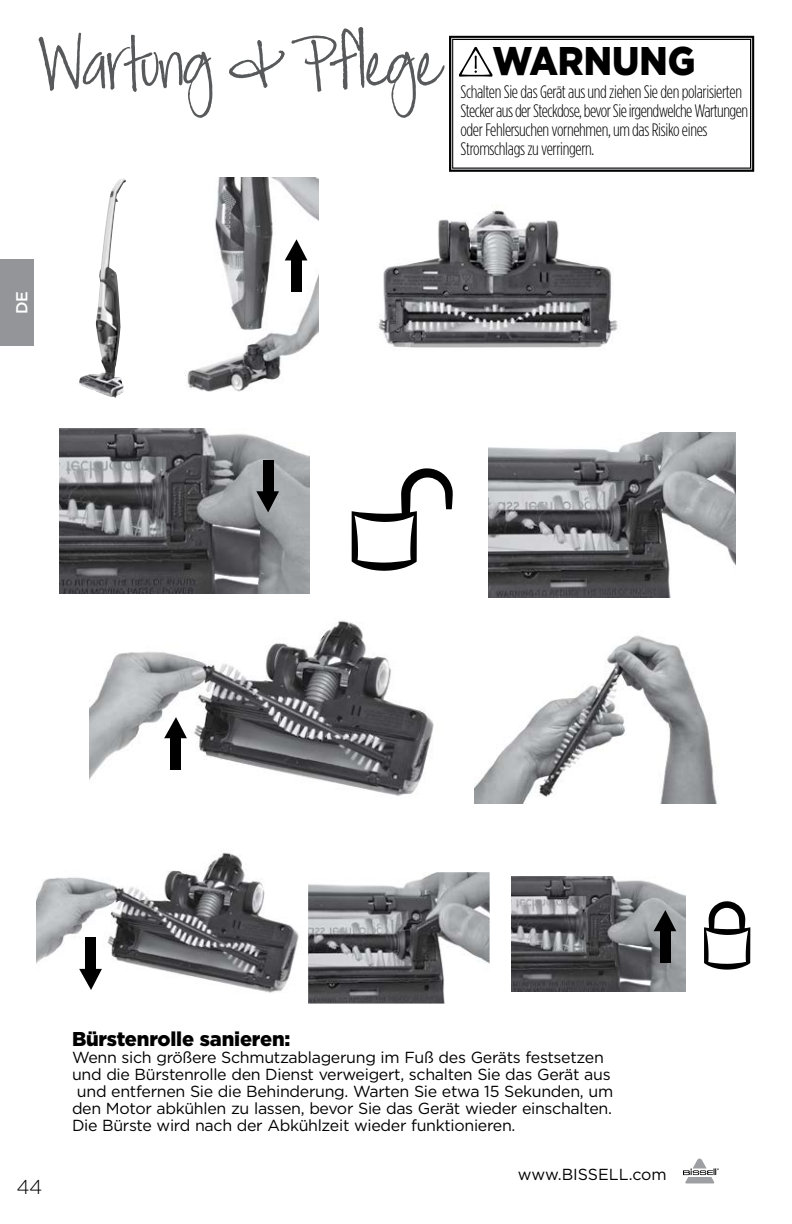
<style>
.page{position:relative;width:792px;height:1224px;background:#fff}
.page>*{position:absolute;margin:0;border:0;box-sizing:border-box;transform-origin:0 0}
.t1{font:72px "Jackie Sue BF";letter-spacing:-.03em;color:#58595b}
.t2{font:900 40px "Gotham";color:#000;scale:.9 1}
.t3{font:900 20px "Gotham";letter-spacing:-.01em;color:#000}
.t4{font:300 20px "Gotham";color:#000}
.t5{font:300 18px/19px "Gotham Condensed";letter-spacing:-.02em;color:#000}
.t6{font:16px "Gotham";letter-spacing:-.02em;color:#000}
.t7{font:16px "Gotham";color:#000}
.t8{font:500 16px "Gotham";color:#fff}
</style>
<div class="page">
<div style="left:0;top:259px;width:33px;height:87px;background:#939598"></div>
<svg style="left:683px;top:1159px;width:36px;height:24px"></svg>
<img style="left:185px;top:178px;width:134px;height:214px">
<svg style="left:285px;top:239px;width:22px;height:21px"></svg>
<div style="left:291px;top:260px;width:11px;height:32px;background:#000"></div>
<img style="left:378px;top:205px;width:240px;height:143px">
<img style="left:60px;top:428px;width:249px;height:165px">
<img style="left:512px;top:876px;width:174px;height:116px">
<img style="left:489px;top:432px;width:247px;height:165px">
<img style="left:308px;top:872px;width:182px;height:132px">
<img style="left:474px;top:635px;width:243px;height:168px">
<img style="left:89px;top:621px;width:345px;height:175px">
<img style="left:36px;top:852px;width:263px;height:141px">
<svg style="left:256px;top:491px;width:23px;height:21px"></svg>
<div style="left:263px;top:460px;width:10px;height:31px;background:#000"></div>
<svg style="left:79px;top:969px;width:23px;height:21px"></svg>
<div style="left:86px;top:937px;width:10px;height:32px;background:#000"></div>
<svg style="left:164px;top:717px;width:23px;height:21px"></svg>
<div style="left:171px;top:738px;width:10px;height:32px;background:#000"></div>
<svg style="left:654px;top:910px;width:22px;height:21px"></svg>
<div style="left:660px;top:931px;width:11px;height:32px;background:#000"></div>
<svg style="left:352px;top:468px;width:101px;height:103px"></svg>
<svg style="left:704px;top:901px;width:46px;height:69px"></svg>
<img style="left:79px;top:179px;width:44px;height:219px">
<svg style="left:449px;top:35px;width:306px;height:137px"></svg>
<div style="left:452px;top:39px;width:299px;height:129px;border:1px solid #000"></div>
<svg style="left:459px;top:47px;width:34px;height:30px"></svg>
<h1 class="t1" style="left:36px;top:21px;width:406px">Wartung &amp; Pflege</h1>
<h2 class="t2" style="left:492px;top:33px;width:227px">WARNUNG</h2>
<p class="t5" style="left:460px;top:82px;width:289px">Schalten Sie das Gerät aus und ziehen Sie den polarisierten Stecker aus der Steckdose, bevor Sie irgendwelche Wartungen oder Fehlersuchen vornehmen, um das Risiko eines Stromschlags zu verringern.</p>
<p class="t8" style="left:11px;top:314px;width:24px;rotate:-90deg">DE</p>
<p class="t3" style="left:72px;top:1025px;width:220px">Bürstenrolle sanieren:</p>
<p class="t6" style="left:72px;top:1047px;width:533px">Wenn sich größere Schmutzablagerung im Fuß des Geräts festsetzen</p>
<p class="t6" style="left:72px;top:1064px;width:540px">und die Bürstenrolle den Dienst verweigert, schalten Sie das Gerät aus</p>
<p class="t6" style="left:77px;top:1081px;width:538px">und entfernen Sie die Behinderung. Warten Sie etwa 15 Sekunden, um</p>
<p class="t6" style="left:72px;top:1098px;width:542px">den Motor abkühlen zu lassen, bevor Sie das Gerät wieder einschalten.</p>
<p class="t6" style="left:72px;top:1115px;width:445px">Die Bürste wird nach der Abkühlzeit wieder funktionieren.</p>
<p class="t4" style="left:17px;top:1174px;width:27px">44</p>
<p class="t7" style="left:518px;top:1164px;width:150px">www.BISSELL.com</p>
</div>
